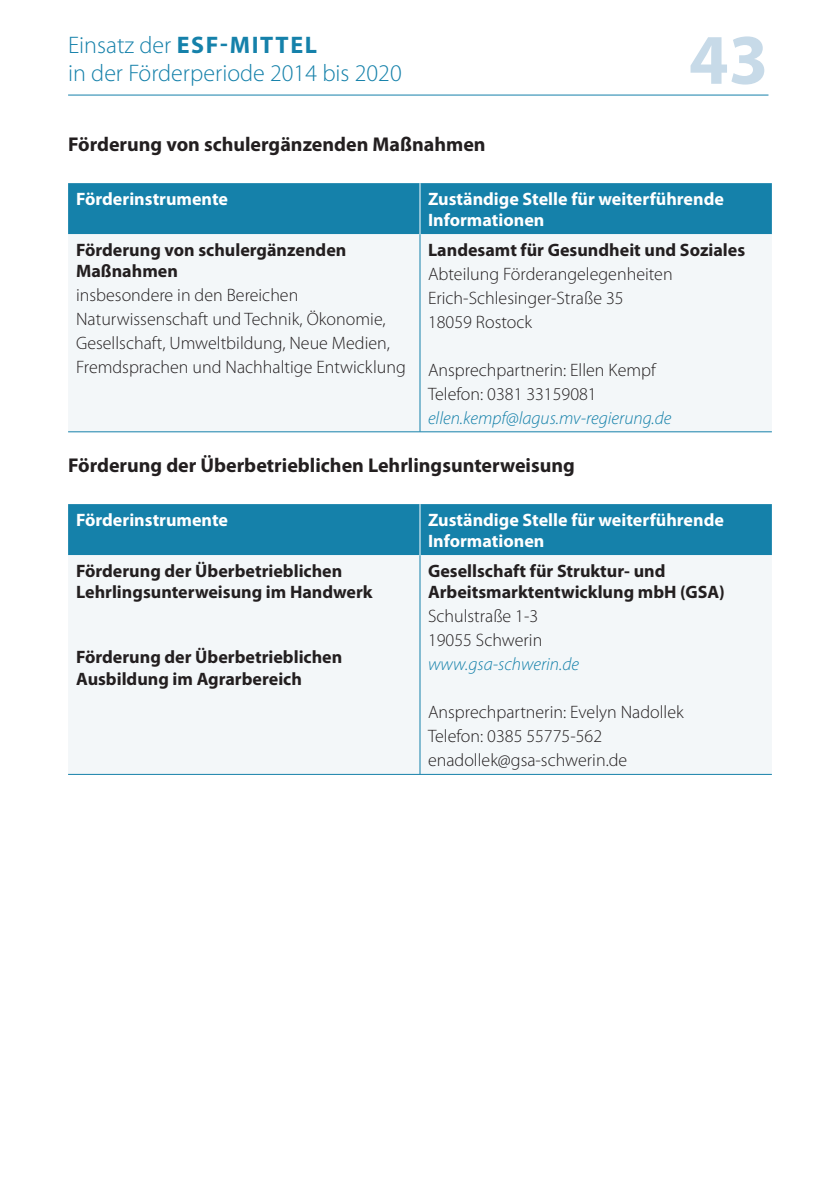
<style>
.page{position:relative;width:840px;height:1191px;background:#fff}
.page>*{position:absolute;margin:0;border:0;box-sizing:border-box;transform-origin:0 0}
.t1{font:700 71.6px "Myriad Pro";color:#c7dae8}
.t2{font:300 24px/28px "Myriad Pro";color:#1581aa}
.t3{font:700 20px "Myriad Pro";color:#231f20}
.t4{font:300 18px/24px "Myriad Pro";color:#231f20}
.t5{font:700 18px/21.6px "Myriad Pro";color:#231f20}
.t6{font:700 18px/21.6px "Myriad Pro";color:#fff}
.t7{font:italic 300 18px "Myriad Pro";color:#1581aa}
.s1{font-weight:700}
</style>
<div class="page">
<hr style="left:68px;top:95px;width:700px;height:1px;background:#1581aa">
<div style="left:68px;top:183px;width:703px;height:51px;background:#1581aa"></div>
<div style="left:68px;top:234px;width:703px;height:197px;background:#f3f7f9"></div>
<hr style="left:419px;top:183px;width:1px;height:51px;background:#fff">
<hr style="left:419px;top:234px;width:1px;height:197px;background:#1581aa">
<hr style="left:68px;top:431px;width:352px;height:1px;background:#1581aa">
<hr style="left:420px;top:431px;width:351px;height:1px;background:#1581aa">
<div style="left:68px;top:504px;width:703px;height:51px;background:#1581aa"></div>
<div style="left:68px;top:555px;width:703px;height:219px;background:#f3f7f9"></div>
<hr style="left:419px;top:504px;width:1px;height:51px;background:#fff">
<hr style="left:419px;top:555px;width:1px;height:219px;background:#1581aa">
<hr style="left:68px;top:774px;width:352px;height:1px;background:#1581aa">
<hr style="left:420px;top:774px;width:351px;height:1px;background:#1581aa">
<h2 class="t2" style="left:68px;top:31px;width:335px">Einsatz der <span class="s1">ESF-MITTEL<br></span>in der Förderperiode 2014 bis 2020</h2>
<h1 class="t1" style="left:688px;top:13px;width:81px">43</h1>
<p class="t3" style="left:68px;top:131px;width:419px">Förderung von schulergänzenden Maßnahmen</p>
<p class="t6" style="left:76px;top:187px;width:153px">Förderinstrumente</p>
<p class="t6" style="left:428px;top:187px;width:297px">Zuständige Stelle für weiterführende<br>Informationen</p>
<p class="t5" style="left:76px;top:238px;width:272px">Förderung von schulergänzenden<br>Maßnahmen</p>
<p class="t4" style="left:76px;top:283px;width:331px">insbesondere in den Bereichen Naturwissenschaft und Technik, Ökonomie, Gesellschaft, Umweltbildung, Neue Medien, Fremdsprachen und Nachhaltige Entwicklung</p>
<p class="t5" style="left:428px;top:238px;width:318px">Landesamt für Gesundheit und Soziales</p>
<p class="t4" style="left:428px;top:261px;width:246px">Abteilung Förderangelegenheiten<br>Erich-Schlesinger-Straße 35<br>18059 Rostock</p>
<p class="t4" style="left:428px;top:357px;width:229px">Ansprechpartnerin: Ellen Kempf<br>Telefon: 0381 33159081</p>
<p class="t7" style="left:428px;top:407px;width:245px">ellen.kempf@lagus.mv-regierung.de</p>
<p class="t3" style="left:68px;top:452px;width:508px">Förderung der Überbetrieblichen Lehrlingsunterweisung</p>
<p class="t6" style="left:76px;top:508px;width:153px">Förderinstrumente</p>
<p class="t6" style="left:428px;top:508px;width:297px">Zuständige Stelle für weiterführende<br>Informationen</p>
<p class="t5" style="left:76px;top:559px;width:298px">Förderung der Überbetrieblichen<br>Lehrlingsunterweisung im Handwerk</p>
<p class="t5" style="left:428px;top:559px;width:298px">Gesellschaft für Struktur- und<br>Arbeitsmarktentwicklung mbH (GSA)</p>
<p class="t4" style="left:428px;top:604px;width:116px">Schulstraße 1-3<br>19055 Schwerin</p>
<p class="t7" style="left:428px;top:653px;width:153px">www.gsa-schwerin.de</p>
<p class="t4" style="left:428px;top:700px;width:257px">Ansprechpartnerin: Evelyn Nadollek<br>Telefon: 0385 55775-562 enadollek@gsa-schwerin.de</p>
<p class="t5" style="left:76px;top:645px;width:267px">Förderung der Überbetrieblichen<br>Ausbildung im Agrarbereich</p>
</div>
